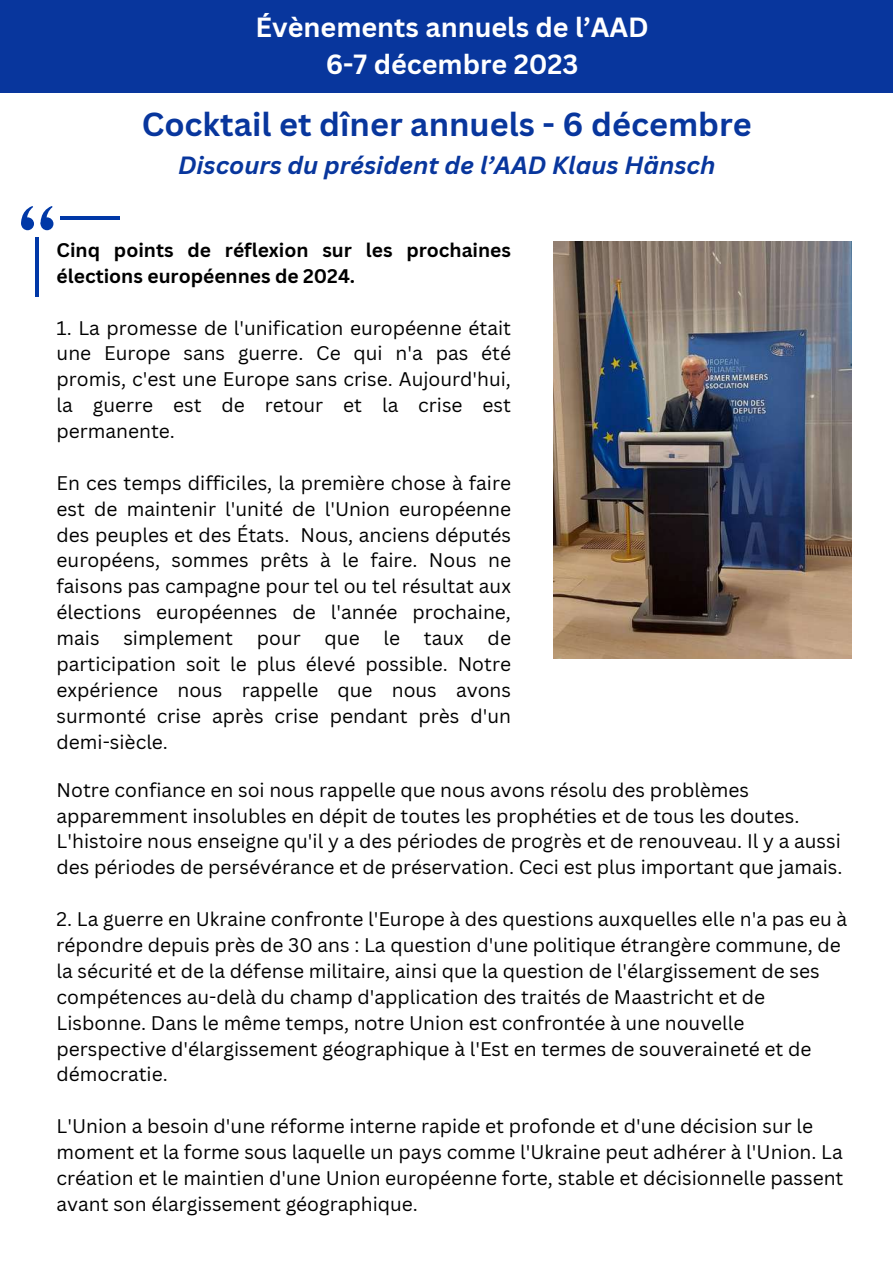
<style>
.page{position:relative;width:893px;height:1264px;background:#fff}
.page>*{position:absolute;margin:0;border:0;box-sizing:border-box;transform-origin:0 0}
.t1{font:700 32.4px "Canva Sans";color:#08369d}
.t2{font:700 27px/37.2px "Canva Sans";color:#fff;text-align:center}
.t3{font:italic 700 24.3px "Canva Sans";color:#08369d}
.t4{font:19.2px/25.8px "Canva Sans";color:#000}
.t5{font:700 19.2px/25.8px "Canva Sans";color:#000}
</style>
<div class="page">
<div style="left:0;top:0;width:892px;height:93px;background:#08369d"></div>
<img style="left:554px;top:242px;width:296px;height:416px">
<div style="left:41px;top:217px;width:12px;height:13px;background:#0038a7;border-radius:50%"></div>
<svg style="left:40px;top:206px;width:13px;height:22px"></svg>
<svg style="left:21px;top:217px;width:13px;height:13px"></svg>
<svg style="left:21px;top:206px;width:12px;height:22px"></svg>
<hr style="left:36px;top:237px;width:3px;height:60px;background:#0038a7">
<hr style="left:60px;top:217px;width:60px;height:3px;background:#0038a7">
<h2 class="t2" style="left:255px;top:8px;width:395px">Évènements annuels de l’AAD<br>6-7 décembre 2023</h2>
<h1 class="t1" style="left:142px;top:102px;width:611px">Cocktail et dîner annuels - 6 décembre</h1>
<p class="t3" style="left:178px;top:148px;width:539px">Discours du président de l’AAD Klaus Hänsch</p>
<p class="t5" style="left:57px;top:236px;width:456px">Cinq points de réflexion sur les prochaines élections européennes de 2024.</p>
<p class="t4" style="left:57px;top:314px;width:456px;text-align:justify">1. La promesse de l'unification européenne était une Europe sans guerre. Ce qui n'a pas été promis, c'est une Europe sans crise. Aujourd'hui, la guerre est de retour et la crise est permanente.</p>
<p class="t4" style="left:57px;top:469px;width:456px;text-align:justify">En ces temps difficiles, la première chose à faire est de maintenir l'unité de l'Union européenne des peuples et des États. Nous, anciens députés européens, sommes prêts à le faire. Nous ne faisons pas campagne pour tel ou tel résultat aux élections européennes de l'année prochaine, mais simplement pour que le taux de participation soit le plus élevé possible. Notre expérience nous rappelle que nous avons surmonté crise après crise pendant près d'un demi-siècle.</p>
<p class="t4" style="left:57px;top:776px;width:787px">Notre confiance en soi nous rappelle que nous avons résolu des problèmes apparemment insolubles en dépit de toutes les prophéties et de tous les doutes.<br>L'histoire nous enseigne qu'il y a des périodes de progrès et de renouveau. Il y a aussi des périodes de persévérance et de préservation. Ceci est plus important que jamais.</p>
<p class="t4" style="left:57px;top:905px;width:792px">2. La guerre en Ukraine confronte l'Europe à des questions auxquelles elle n'a pas eu à répondre depuis près de 30 ans : La question d'une politique étrangère commune, de la sécurité et de la défense militaire, ainsi que la question de l'élargissement de ses compétences au-delà du champ d'application des traités de Maastricht et de Lisbonne. Dans le même temps, notre Union est confrontée à une nouvelle perspective d'élargissement géographique à l'Est en termes de souveraineté et de démocratie.</p>
<p class="t4" style="left:57px;top:1112px;width:788px">L'Union a besoin d'une réforme interne rapide et profonde et d'une décision sur le moment et la forme sous laquelle un pays comme l'Ukraine peut adhérer à l'Union. La création et le maintien d'une Union européenne forte, stable et décisionnelle passent avant son élargissement géographique.</p>
</div>
